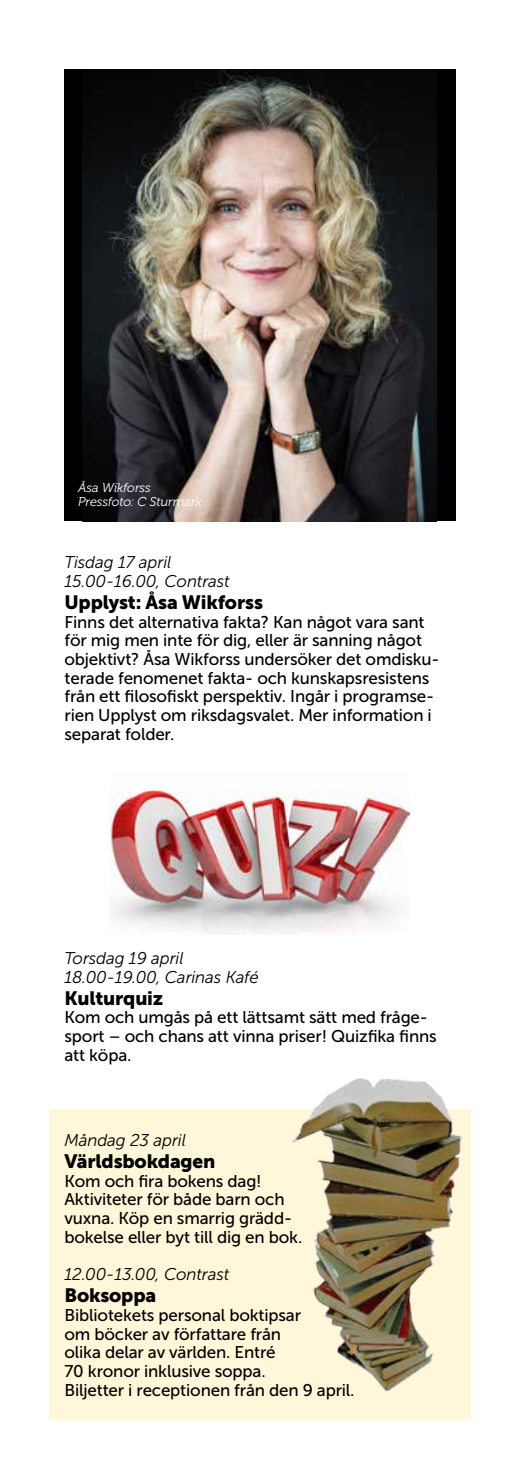
<style>
.page{position:relative;width:521px;height:1474px;background:#fff}
.page>*{position:absolute;margin:0;border:0;box-sizing:border-box;transform-origin:0 0}
.t1{font:19.25px "Museo Sans 900";letter-spacing:-.01em;color:#000}
.t2{font:16.97px/18.7px "Museo Sans 500";letter-spacing:-.01em;color:#000}
.t3{font:italic 16.97px/18.7px "Museo Sans 300";letter-spacing:-.01em;color:#000}
.t4{font:italic 12.78px/14.2px "Museo 300";color:#fff}
</style>
<div class="page">
<div style="left:64px;top:69px;width:392px;height:452px;background:#000"></div>
<div style="left:50px;top:1109px;width:421px;height:310px;background:#fff7d9"></div>
<img style="left:109px;top:789px;width:300px;height:145px">
<img style="left:82px;top:69px;width:355px;height:452px">
<img style="left:292px;top:1078px;width:170px;height:313px">
<p class="t4" style="left:78px;top:481px;width:125px">Åsa Wikforss<br>Pressfoto: C Sturmark</p>
<p class="t3" style="left:64px;top:553px;width:167px">Tisdag 17 april<br>15.00-16.00, Contrast</p>
<p class="t1" style="left:64px;top:591px;width:200px">Upplyst: Åsa Wikforss</p>
<p class="t2" style="left:64px;top:612px;width:377px">Finns det alternativa fakta? Kan något vara sant för mig men inte för dig, eller är sanning något objektivt? Åsa Wikforss undersöker det omdisku&shy;terade fenomenet fakta- och kunskapsresistens från ett filosofiskt perspektiv. Ingår i programse&shy;rien Upplyst om riksdagsvalet. Mer information i separat folder.</p>
<p class="t3" style="left:64px;top:948px;width:196px">Torsdag 19 april<br>18.00-19.00, Carinas Kafé</p>
<p class="t1" style="left:64px;top:987px;width:100px">Kulturquiz</p>
<p class="t2" style="left:65px;top:1008px;width:374px">Kom och umgås på ett lättsamt sätt med fråge&shy;sport – och chans att vinna priser! Quizfika finns att köpa.</p>
<p class="t3" style="left:65px;top:1130px;width:123px">Måndag 23 april</p>
<p class="t1" style="left:64px;top:1150px;width:152px">Världsbokdagen</p>
<p class="t2" style="left:64px;top:1171px;width:239px">Kom och fira bokens dag!<br>Aktiviteter för både barn och vuxna. Köp en smarrig grädd&shy;bokelse eller byt till dig en bok.</p>
<p class="t3" style="left:64px;top:1265px;width:166px">12.00-13.00, Contrast</p>
<p class="t1" style="left:64px;top:1284px;width:93px">Boksoppa</p>
<p class="t2" style="left:64px;top:1305px;width:292px">Bibliotekets personal boktipsar<br>om böcker av författare från<br>olika delar av världen. Entré<br>70 kronor inklusive soppa.<br>Biljetter i receptionen från den 9 april.</p>
</div>
